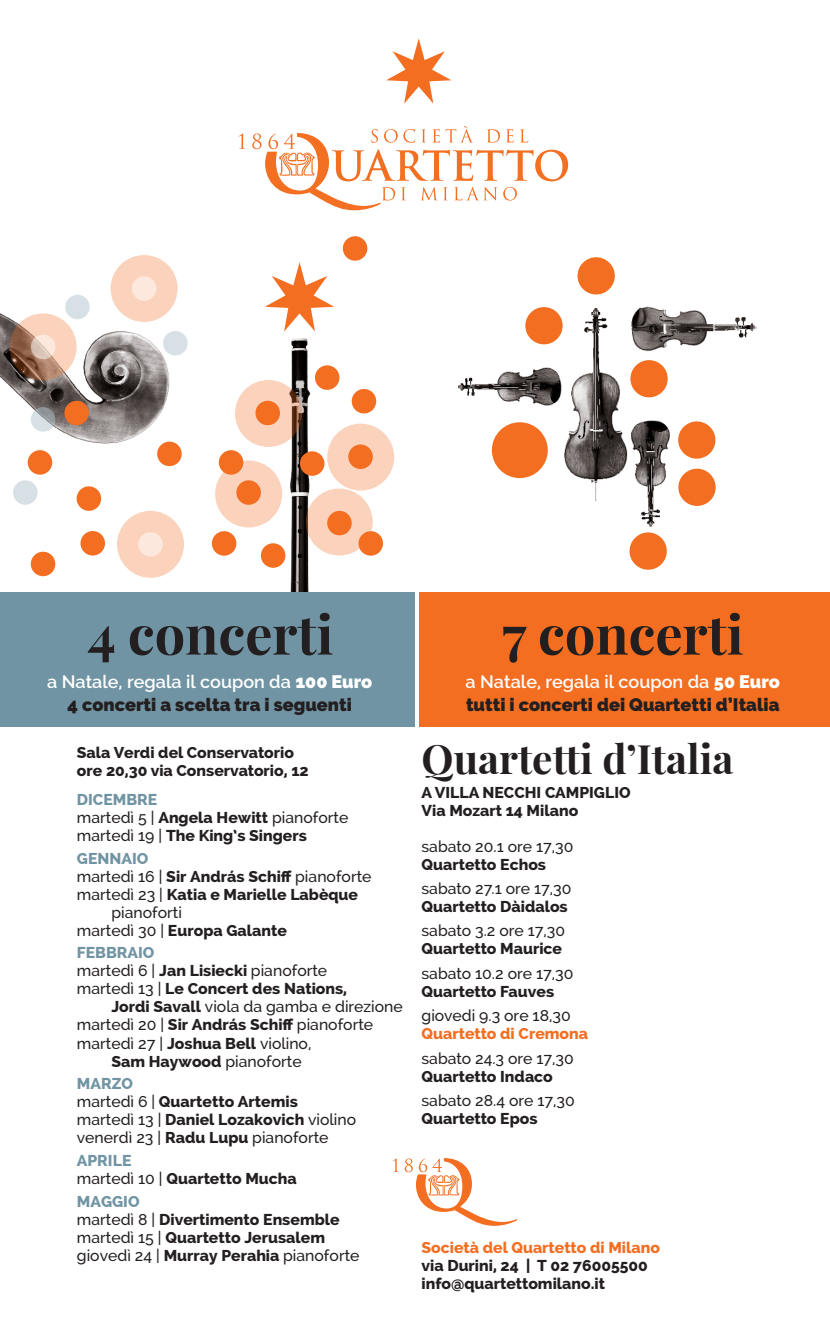
<style>
.page{position:relative;width:830px;height:1340px;background:#fff}
.page>*{position:absolute;margin:0;border:0;box-sizing:border-box;transform-origin:0 0}
.t1{font:700 54px "Playfair Display";color:#231f20}
.t2{font:700 40.5px "Playfair Display";color:#231f20}
.t3{font:900 18px "Raleway";color:#231f20}
.t4{font:600 18px "Raleway";color:#fff}
.t5{font:500 15.75px/18px "Raleway";color:#231f20}
.t6{font:800 15.75px/18px "Raleway";color:#231f20}
.t7{font:800 15.75px "Raleway";color:#f36e21}
.t8{font:800 15.75px "Raleway";color:#7094a3}
.s1{font-weight:900}
.s2{font-weight:800;color:#7094a3}
.s3{font-weight:800}
.s4{font-weight:500}
.s5{color:#7094a3}
.s6{font-weight:800;color:#f36e21}
</style>
<div class="page">
<div style="left:419px;top:592px;width:410px;height:134px;background:#f36e21"></div>
<svg style="left:238px;top:133px;width:7px;height:16px"></svg>
<svg style="left:252px;top:126px;width:316px;height:84px"></svg>
<img style="left:0;top:287px;width:183px;height:173px">
<img style="left:274px;top:331px;width:54px;height:261px">
<svg style="left:10px;top:313px;width:67px;height:67px;background:#c99f88"></svg>
<div style="left:117px;top:511px;width:67px;height:67px;background:#fbd3bc;border-radius:50%"></div>
<div style="left:110px;top:255px;width:67px;height:67px;background:#fbd3bc;border-radius:50%"></div>
<svg style="left:235px;top:380px;width:67px;height:67px;background:#ebc3ac"></svg>
<div style="left:327px;top:423px;width:67px;height:67px;background:#fbd3bc;border-radius:50%"></div>
<div style="left:215px;top:460px;width:67px;height:67px;background:#fbd3bc;border-radius:50%"></div>
<div style="left:305px;top:488px;width:67px;height:67px;background:#fbd3bc;border-radius:50%"></div>
<div style="left:77px;top:486px;width:24px;height:25px;background:#f36e21;border-radius:50%"></div>
<div style="left:31px;top:551px;width:24px;height:25px;background:#f36e21;border-radius:50%"></div>
<div style="left:212px;top:531px;width:24px;height:24px;background:#f36e21;border-radius:50%"></div>
<div style="left:300px;top:451px;width:24px;height:25px;background:#f36e21;border-radius:50%"></div>
<div style="left:28px;top:450px;width:24px;height:24px;background:#f36e21;border-radius:50%"></div>
<div style="left:219px;top:450px;width:24px;height:24px;background:#f36e21;border-radius:50%"></div>
<div style="left:351px;top:389px;width:25px;height:24px;background:#f36e21;border-radius:50%"></div>
<svg style="left:265px;top:262px;width:69px;height:69px"></svg>
<svg style="left:31px;top:335px;width:24px;height:24px"></svg>
<svg style="left:31px;top:407px;width:24px;height:24px"></svg>
<div style="left:80px;top:531px;width:25px;height:24px;background:#f36e21;border-radius:50%"></div>
<div style="left:261px;top:543px;width:24px;height:25px;background:#f36e21;border-radius:50%"></div>
<div style="left:358px;top:531px;width:25px;height:24px;background:#f36e21;border-radius:50%"></div>
<div style="left:327px;top:511px;width:24px;height:24px;background:#f36e21;border-radius:50%"></div>
<div style="left:157px;top:441px;width:25px;height:25px;background:#f36e21;border-radius:50%"></div>
<div style="left:348px;top:444px;width:24px;height:25px;background:#f36e21;border-radius:50%"></div>
<div style="left:64px;top:401px;width:25px;height:24px;background:#f36e21;border-radius:50%"></div>
<div style="left:255px;top:401px;width:25px;height:24px;background:#f36e21;border-radius:50%"></div>
<div style="left:315px;top:365px;width:24px;height:25px;background:#f36e21;border-radius:50%"></div>
<div style="left:65px;top:295px;width:25px;height:24px;background:#d7e0e5;border-radius:50%"></div>
<div style="left:138px;top:532px;width:25px;height:24px;background:#fce8dd;border-radius:50%"></div>
<div style="left:163px;top:331px;width:24px;height:24px;background:#d7e0e5;border-radius:50%"></div>
<div style="left:132px;top:276px;width:24px;height:25px;background:#fce8dd;border-radius:50%"></div>
<div style="left:13px;top:480px;width:25px;height:25px;background:#d7e0e5;border-radius:50%"></div>
<div style="left:236px;top:480px;width:25px;height:25px;background:#f36e21;border-radius:50%"></div>
<div style="left:342px;top:236px;width:25px;height:25px;background:#f36e21;border-radius:50%"></div>
<svg style="left:386px;top:38px;width:65px;height:66px"></svg>
<div style="left:0;top:592px;width:415px;height:134px;background:#7094a3"></div>
<img style="left:562px;top:308px;width:65px;height:194px">
<img style="left:627px;top:420px;width:43px;height:107px">
<div style="left:678px;top:468px;width:37px;height:38px;background:#f36e21;border-radius:50%"></div>
<div style="left:577px;top:257px;width:37px;height:37px;background:#f36e21;border-radius:50%"></div>
<div style="left:629px;top:532px;width:37px;height:37px;background:#f36e21;border-radius:50%"></div>
<div style="left:525px;top:307px;width:37px;height:37px;background:#f36e21;border-radius:50%"></div>
<div style="left:677px;top:421px;width:38px;height:37px;background:#f36e21;border-radius:50%"></div>
<div style="left:491px;top:422px;width:56px;height:56px;background:#f36e21;border-radius:50%"></div>
<div style="left:630px;top:360px;width:37px;height:37px;background:#f36e21;border-radius:50%"></div>
<img style="left:622px;top:306px;width:135px;height:46px">
<img style="left:458px;top:363px;width:111px;height:45px">
<svg style="left:392px;top:1158px;width:5px;height:13px"></svg>
<svg style="left:404px;top:1158px;width:113px;height:67px"></svg>
<p class="t1" style="left:87px;top:600px;width:247px">4 concerti</p>
<p class="t4" style="left:47px;top:671px;width:326px">a Natale, regala il coupon da <span class="s1">100 Euro</span></p>
<p class="t3" style="left:67px;top:693px;width:286px">4 concerti a scelta tra i seguenti</p>
<p class="t6" style="left:77px;top:743px;width:233px">Sala Verdi del Conservatorio ore 20,30 via Conservatorio, 12</p>
<p class="t5" style="left:77px;top:790px;width:273px"><span class="s2">DICEMBRE<br></span>martedì 5 | <span class="s3">Angela Hewitt</span> pianoforte martedì 19 | <span class="s3">The King’s Singers</span></p>
<p class="t8" style="left:77px;top:849px;width:73px">GENNAIO</p>
<p class="t5" style="left:77px;top:867px;width:296px">martedì 16 | <span class="s3">Sir András Schiff</span> pianoforte</p>
<p class="t6" style="left:77px;top:885px;width:282px"><span class="s4">martedì 23 |</span> Katia e Marielle Labèque</p>
<p class="t5" style="left:111px;top:903px;width:72px">pianoforti</p>
<p class="t6" style="left:77px;top:921px;width:211px"><span class="s4">martedì 30 |</span> Europa Galante</p>
<p class="t8" style="left:77px;top:944px;width:79px">FEBBRAIO</p>
<p class="t5" style="left:77px;top:961px;width:252px">martedì 6 | <span class="s3">Jan Lisiecki</span> pianoforte</p>
<p class="t6" style="left:77px;top:980px;width:272px"><span class="s4">martedì 13 |</span> Le Concert des Nations,</p>
<p class="t5" style="left:111px;top:997px;width:293px"><span class="s3">Jordi Savall</span> viola da gamba e direzione</p>
<p class="t5" style="left:77px;top:1015px;width:298px">martedì 20 | <span class="s3">Sir András Schiff</span> pianoforte</p>
<p class="t5" style="left:77px;top:1033px;width:236px">martedì 27 | <span class="s3">Joshua Bell</span> violino,</p>
<p class="t6" style="left:111px;top:1052px;width:192px">Sam Haywood <span class="s4">pianoforte</span></p>
<p class="t5" style="left:77px;top:1074px;width:280px"><span class="s2">MARZO<br></span>martedì 6 | <span class="s3">Quartetto Artemis </span>martedì 13 | <span class="s3">Daniel Lozakovich</span> violino venerdì 23 | <span class="s3">Radu Lupu</span> pianoforte</p>
<p class="t6" style="left:77px;top:1151px;width:221px"><span class="s5">APRILE<br></span><span class="s4">martedì 10 |</span> Quartetto Mucha</p>
<p class="t6" style="left:77px;top:1192px;width:284px"><span class="s5">MAGGIO<br></span><span class="s4">martedì 8 |</span> Divertimento Ensemble <span class="s4">martedì 15 |</span> Quartetto Jerusalem <span class="s4">giovedì 24 |</span> Murray Perahia <span class="s4">pianoforte</span></p>
<p class="t1" style="left:501px;top:600px;width:243px">7 concerti</p>
<p class="t4" style="left:465px;top:671px;width:316px">a Natale, regala il coupon da <span class="s1">50 Euro</span></p>
<p class="t3" style="left:466px;top:693px;width:315px">tutti i concerti dei Quartetti d’Italia</p>
<p class="t2" style="left:421px;top:733px;width:313px">Quartetti d’Italia</p>
<p class="t6" style="left:421px;top:783px;width:210px">A VILLA NECCHI CAMPIGLIO</p>
<p class="t6" style="left:421px;top:801px;width:158px">Via Mozart 14 Milano</p>
<p class="t5" style="left:421px;top:837px;width:153px">sabato 20.1 ore 17,30<br><span class="s3">Quartetto Echos</span></p>
<p class="t5" style="left:421px;top:879px;width:151px">sabato 27.1 ore 17,30<br><span class="s3">Quartetto Dàidalos</span></p>
<p class="t5" style="left:421px;top:921px;width:145px">sabato 3.2 ore 17,30<br><span class="s3">Quartetto Maurice</span></p>
<p class="t5" style="left:421px;top:964px;width:153px">sabato 10.2 ore 17,30<br><span class="s3">Quartetto Fauves</span></p>
<p class="t5" style="left:421px;top:1006px;width:168px">giovedi 9.3 ore 18,30<br><span class="s6">Quartetto di Cremona</span></p>
<p class="t5" style="left:421px;top:1049px;width:154px">sabato 24.3 ore 17,30<br><span class="s3">Quartetto Indaco</span></p>
<p class="t5" style="left:421px;top:1091px;width:155px">sabato 28.4 ore 17,30<br><span class="s3">Quartetto Epos</span></p>
<p class="t7" style="left:421px;top:1238px;width:240px">Società del Quartetto di Milano</p>
<p class="t6" style="left:421px;top:1256px;width:228px">via Durini, 24 | T 02 76005500</p>
<p class="t6" style="left:421px;top:1274px;width:185px">info@quartettomilano.it</p>
</div>
